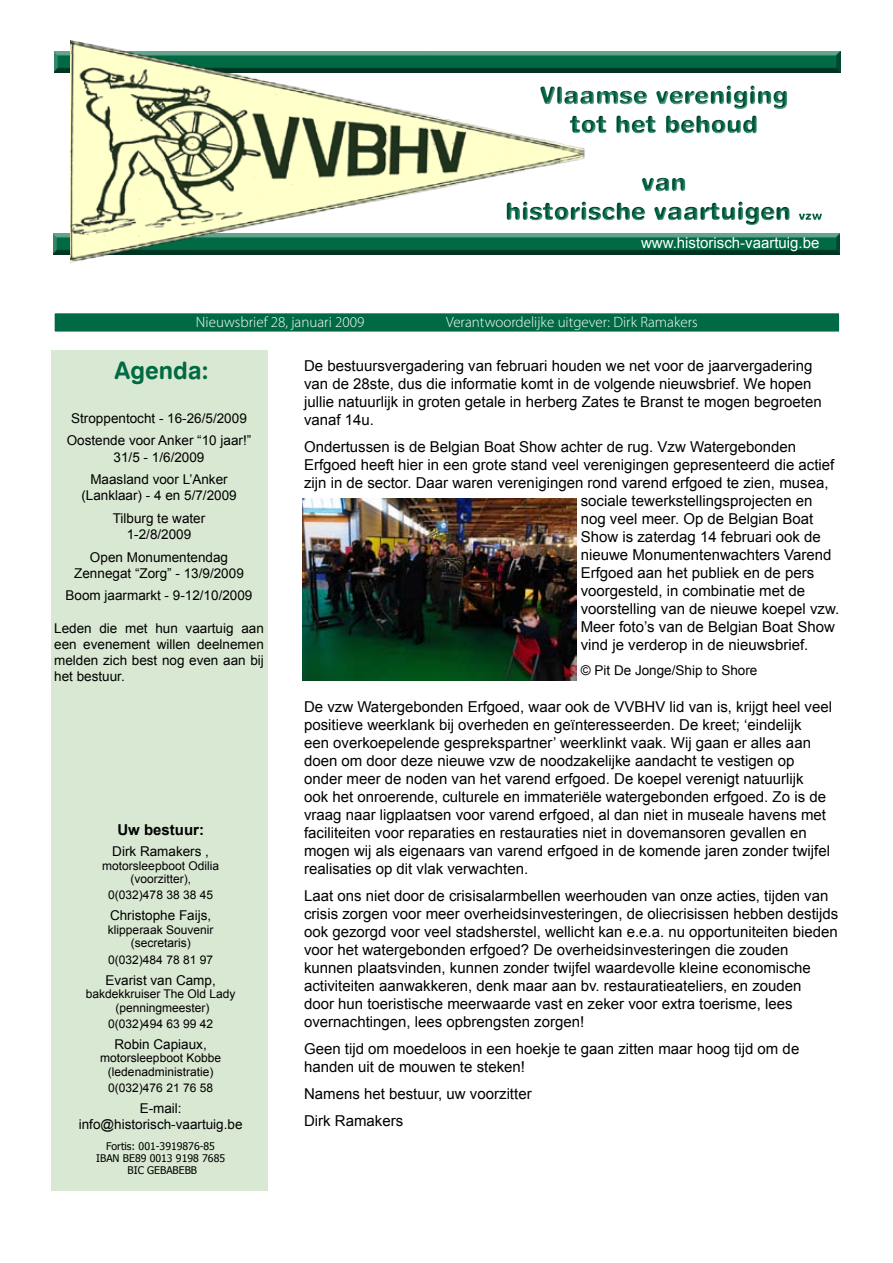
<style>
.page{position:relative;width:893px;height:1263px;background:#fff}
.page>*{position:absolute;margin:0;border:0;box-sizing:border-box;transform-origin:0 0}
.t1{font:24px/28.8px "Swiss 721 BT Black Rounded";color:#006a44;text-align:center}
.t2{font:24px "Swiss 721 BT Bold Rounded";color:#006a44}
.t3{font:15px/18px "Arial";color:#000}
.t4{font:300 15px "Myriad Pro";color:#fff}
.t5{font:15px "Arial";color:#fff}
.t6{font:700 15px "Arial";color:#000}
.t7{font:13.5px/22.5px "Arial";color:#000;text-align:center}
.t8{font:12px/13.5px "Arial";color:#000;text-align:center}
.t9{font:10.5px/12px "Tahoma";color:#000;text-align:center}
.s1{font-size:12px}
</style>
<div class="page">
<div style="left:53px;top:50px;width:789px;height:24px;background:#000;opacity:.75"></div>
<div style="left:52px;top:232px;width:789px;height:24px;background:#000;opacity:.75"></div>
<div style="left:52px;top:351px;width:216px;height:840px;background:#d9e8d2"></div>
<div style="left:54px;top:313px;width:786px;height:19px;background:#006a44"></div>
<div style="left:53px;top:312px;width:788px;height:21px;border:2px solid #fff"></div>
<img style="left:70px;top:41px;width:519px;height:222px">
<div style="left:504px;top:86px;width:321px;height:142px;background:#fff"></div>
<div style="left:504px;top:83px;width:321px;height:142px;background:#000;opacity:.75"></div>
<img style="left:303px;top:499px;width:273px;height:181px">
<h1 class="t1" style="left:540px;top:81px;width:250px">Vlaamse vereniging tot het behoud</h1>
<h1 class="t1" style="left:506px;top:168px;width:318px">van<br>historische vaartuigen <span class="s1">vzw</span></h1>
<p class="t5" style="left:641px;top:233px;width:180px">www.historisch-vaartuig.be</p>
<p class="t4" style="left:196px;top:313px;width:170px">Nieuwsbrief 28, januari 2009</p>
<p class="t4" style="left:446px;top:313px;width:253px">Verantwoordelijke uitgever: Dirk Ramakers</p>
<h1 class="t2" style="left:114px;top:355px;width:96px">Agenda:</h1>
<p class="t7" style="left:67px;top:407px;width:186px">Stroppentocht - 16-26/5/2009<br>Oostende voor Anker “10 jaar!”</p>
<p class="t7" style="left:90px;top:446px;width:139px">31/5 - 1/6/2009<br>Maasland voor L’Anker</p>
<p class="t7" style="left:81px;top:484px;width:157px">(Lanklaar) - 4 en 5/7/2009<br>Tilburg te water</p>
<p class="t7" style="left:90px;top:523px;width:140px">1-2/8/2009<br>Open Monumentendag</p>
<p class="t7" style="left:66px;top:562px;width:188px">Zennegat “Zorg” - 13/9/2009<br>Boom jaarmarkt - 9-12/10/2009</p>
<p class="t7" style="left:54px;top:620px;width:211px;line-height:16.2px;text-align:justify">Leden die met hun vaartuig aan een evenement willen deelnemen melden zich best nog even aan bij het bestuur.</p>
<p class="t3" style="left:304px;top:356px;width:519px">De bestuursvergadering van februari houden we net voor de jaarvergadering van de 28ste, dus die informatie komt in de volgende nieuwsbrief. We hopen jullie natuurlijk in groten getale in herberg Zates te Branst te mogen begroeten vanaf 14u.</p>
<p class="t3" style="left:304px;top:437px;width:494px">Ondertussen is de Belgian Boat Show achter de rug. Vzw Watergebonden</p>
<p class="t3" style="left:304px;top:455px;width:532px">Erfgoed heeft hier in een grote stand veel verenigingen gepresenteerd die actief</p>
<p class="t3" style="left:304px;top:473px;width:526px">zijn in de sector. Daar waren verenigingen rond varend erfgoed te zien, musea,</p>
<p class="t3" style="left:581px;top:491px;width:233px">sociale tewerkstellingsprojecten en</p>
<p class="t3" style="left:581px;top:509px;width:234px">nog veel meer. Op de Belgian Boat</p>
<p class="t3" style="left:581px;top:527px;width:242px">Show is zaterdag 14 februari ook de</p>
<p class="t3" style="left:581px;top:545px;width:252px">nieuwe Monumentenwachters Varend</p>
<p class="t3" style="left:581px;top:563px;width:235px">Erfgoed aan het publiek en de pers</p>
<p class="t3" style="left:581px;top:581px;width:226px">voorgesteld, in combinatie met de</p>
<p class="t3" style="left:581px;top:599px;width:260px">voorstelling van de nieuwe koepel vzw.</p>
<p class="t3" style="left:581px;top:617px;width:256px">Meer foto’s van de Belgian Boat Show</p>
<p class="t3" style="left:581px;top:635px;width:229px">vind je verderop in de nieuwsbrief.</p>
<p class="t7" style="left:581px;top:659px;width:178px">© Pit De Jonge/Ship to Shore</p>
<p class="t3" style="left:304px;top:698px;width:529px">De vzw Watergebonden Erfgoed, waar ook de VVBHV lid van is, krijgt heel veel positieve weerklank bij overheden en geïnteresseerden. De kreet; ‘eindelijk<br>een overkoepelende gesprekspartner’ weerklinkt vaak. Wij gaan er alles aan doen om door deze nieuwe vzw de noodzakelijke aandacht te vestigen op onder meer de noden van het varend erfgoed. De koepel verenigt natuurlijk<br>ook het onroerende, culturele en immateriële watergebonden erfgoed. Zo is de vraag naar ligplaatsen voor varend erfgoed, al dan niet in museale havens met faciliteiten voor reparaties en restauraties niet in dovemansoren gevallen en mogen wij als eigenaars van varend erfgoed in de komende jaren zonder twijfel realisaties op dit vlak verwachten.</p>
<p class="t3" style="left:304px;top:887px;width:536px">Laat ons niet door de crisisalarmbellen weerhouden van onze acties, tijden van crisis zorgen voor meer overheidsinvesteringen, de oliecrisissen hebben destijds ook gezorgd voor veel stadsherstel, wellicht kan e.e.a. nu opportuniteiten bieden voor het watergebonden erfgoed? De overheidsinvesteringen die zouden kunnen plaatsvinden, kunnen zonder twijfel waardevolle kleine economische activiteiten aanwakkeren, denk maar aan bv. restauratieateliers, en zouden<br>door hun toeristische meerwaarde vast en zeker voor extra toerisme, lees overnachtingen, lees opbrengsten zorgen!</p>
<p class="t3" style="left:304px;top:1040px;width:497px">Geen tijd om moedeloos in een hoekje te gaan zitten maar hoog tijd om de handen uit de mouwen te steken!</p>
<p class="t3" style="left:304px;top:1081px;width:229px;line-height:27px">Namens het bestuur, uw voorzitter<br>Dirk Ramakers</p>
<p class="t6" style="left:117px;top:820px;width:88px">Uw bestuur:</p>
<p class="t7" style="left:112px;top:840px;width:98px">Dirk Ramakers ,</p>
<p class="t8" style="left:102px;top:859px;width:118px">motorsleepboot Odilia (voorzitter),</p>
<p class="t8" style="left:108px;top:888px;width:106px">0(032)478 38 38 45</p>
<p class="t7" style="left:110px;top:904px;width:103px">Christophe Faijs,</p>
<p class="t8" style="left:108px;top:923px;width:107px">klipperaak Souvenir (secretaris)</p>
<p class="t8" style="left:108px;top:953px;width:106px">0(032)484 78 81 97</p>
<p class="t7" style="left:106px;top:969px;width:112px">Evarist van Camp,</p>
<p class="t8" style="left:86px;top:987px;width:151px">bakdekkruiser The Old Lady (penningmeester)</p>
<p class="t8" style="left:108px;top:1017px;width:106px">0(032)494 63 99 42</p>
<p class="t7" style="left:115px;top:1033px;width:94px">Robin Capiaux,</p>
<p class="t8" style="left:100px;top:1051px;width:122px">motorsleepboot Kobbe (ledenadministratie)</p>
<p class="t8" style="left:108px;top:1081px;width:106px">0(032)476 21 76 58</p>
<p class="t7" style="left:79px;top:1100px;width:165px;line-height:16.2px">E-mail: info@historisch-vaartuig.be</p>
<p class="t9" style="left:96px;top:1140px;width:130px">Fortis: 001-3919876-85<br>IBAN BE89 0013 9198 7685<br>BIC GEBABEBB</p>
</div>
